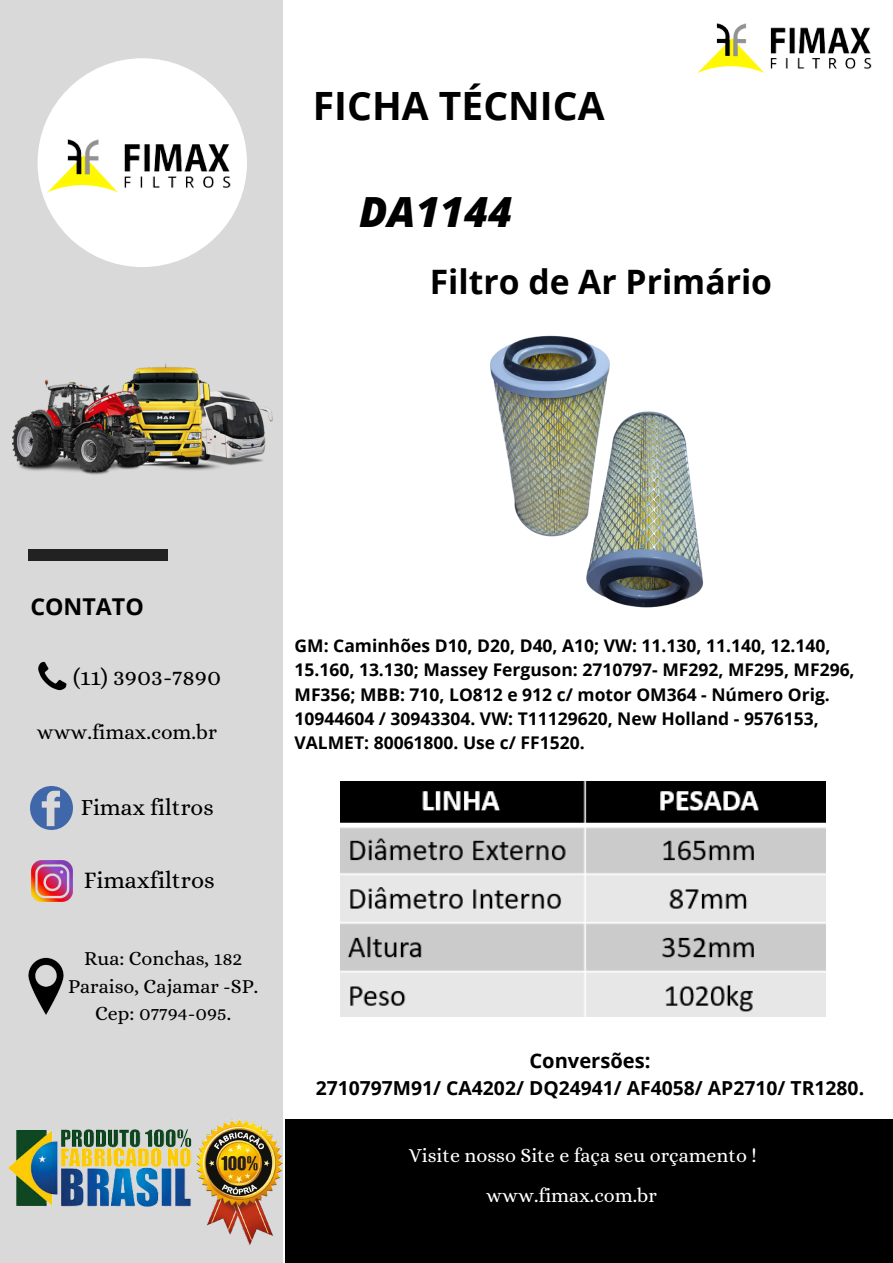
<style>
.page{position:relative;width:893px;height:1263px;background:#fff}
.page>*{position:absolute;margin:0;border:0;box-sizing:border-box;transform-origin:0 0}
.t1{font:italic 800 41.62px "Open Sans";color:#000}
.t2{font:700 39px "Open Sans";color:#000}
.t3{font:700 33.67px "Open Sans";color:#000}
.t4{font:24.15px "Alice";color:#000}
.t5{font:23.85px "Alice";color:#000}
.t6{font:23.33px "Alice";color:#000}
.t7{font:700 23.17px "Open Sans";color:#000}
.t8{font:21.08px "Alice";color:#000}
.t9{font:700 20.1px "Open Sans";color:#000}
.t10{font:19.95px "Alice";color:#fff}
.t11{font:19.95px "Alice";color:#000}
.t12{font:700 19.35px "Open Sans";color:#000}
.t13{font:700 17.48px/24.2px "Open Sans";color:#000}
</style>
<div class="page">
<div style="left:0;top:0;width:283px;height:1263px;background:#d9d9d9"></div>
<div style="left:38px;top:58px;width:209px;height:209px;background:#fff;border-radius:50%"></div>
<img style="left:37px;top:124px;width:210px;height:77px">
<img style="left:697px;top:23px;width:175px;height:51px">
<div style="left:285px;top:1119px;width:608px;height:144px;background:#000"></div>
<img style="left:13px;top:363px;width:259px;height:112px">
<div style="left:28px;top:550px;width:139px;height:11px;background:#222"></div>
<img style="left:32px;top:860px;width:41px;height:41px">
<img style="left:28px;top:957px;width:36px;height:58px">
<img style="left:30px;top:786px;width:43px;height:43px">
<img style="left:198px;top:1120px;width:85px;height:126px">
<img style="left:8px;top:1129px;width:190px;height:78px">
<img style="left:38px;top:661px;width:29px;height:30px">
<img style="left:340px;top:782px;width:485px;height:235px">
<img style="left:490px;top:335px;width:120px;height:202px">
<img style="left:580px;top:392px;width:124px;height:216px">
<p class="t2" style="left:313px;top:78px;width:293px">FICHA TÉCNICA</p>
<p class="t1" style="left:359px;top:182px;width:155px">DA1144</p>
<p class="t3" style="left:430px;top:258px;width:344px">Filtro de Ar Primário</p>
<p class="t7" style="left:30px;top:590px;width:115px">CONTATO</p>
<p class="t4" style="left:73px;top:663px;width:150px">(11) 3903-7890</p>
<p class="t8" style="left:37px;top:720px;width:182px">www.fimax.com.br</p>
<p class="t6" style="left:81px;top:794px;width:134px">Fimax filtros</p>
<p class="t5" style="left:84px;top:867px;width:132px">Fimaxfiltros</p>
<p class="t11" style="left:84px;top:947px;width:160px">Rua: Conchas, 182</p>
<p class="t11" style="left:68px;top:974px;width:192px">Paraiso, Cajamar -SP.</p>
<p class="t11" style="left:95px;top:1002px;width:138px">Cep: 07794-095.</p>
<p class="t13" style="left:294px;top:633px;width:561px">GM: Caminhões D10, D20, D40, A10; VW: 11.130, 11.140, 12.140, 15.160, 13.130; Massey Ferguson: 2710797- MF292, MF295, MF296, MF356; MBB: 710, LO812 e 912 c/ motor OM364 - Número Orig.<br>10944604 / 30943304. VW: T11129620, New Holland - 9576153, VALMET: 80061800. Use c/ FF1520.</p>
<p class="t9" style="left:529px;top:1046px;width:123px">Conversões:</p>
<p class="t12" style="left:316px;top:1074px;width:550px">2710797M91/ CA4202/ DQ24941/ AF4058/ AP2710/ TR1280.</p>
<p class="t10" style="left:409px;top:1144px;width:349px">Visite nosso Site e faça seu orçamento !</p>
<p class="t10" style="left:486px;top:1184px;width:172px">www.fimax.com.br</p>
</div>
